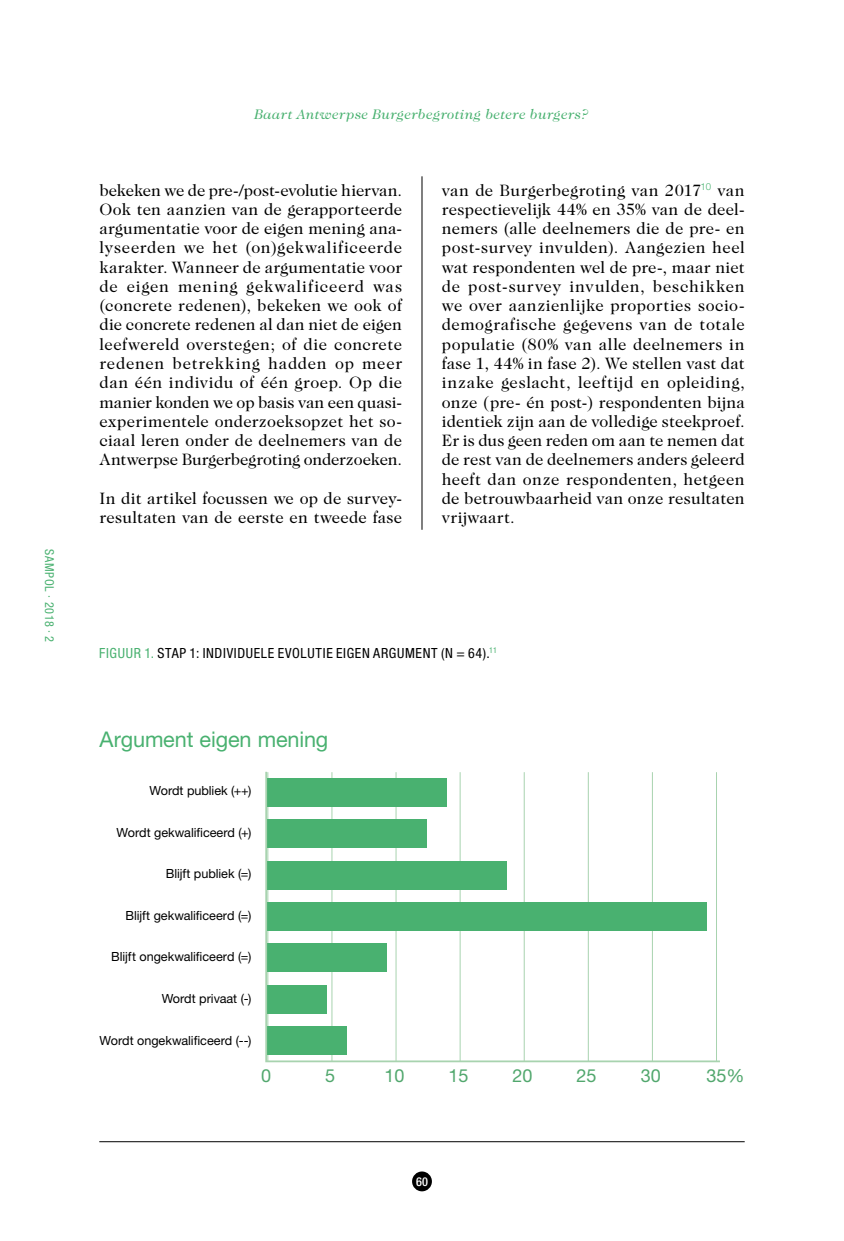
<style>
.page{position:relative;width:844px;height:1241px;background:#fff}
.page>*{position:absolute;margin:0;border:0;box-sizing:border-box;transform-origin:0 0}
.t1{font:21.7px "Helvetica Neue LT Pro";letter-spacing:-.005em;color:#49b170}
.t2{font:18.03px "Helvetica Neue LT Pro";color:#51a76d}
.t3{font:16.62px/19.2px "Caslon Two Twenty Four";letter-spacing:.005em;color:#000;text-align:justify}
.t4{font:condensed 14px "Helvetica Neue LT Pro";letter-spacing:.05em;color:#000}
.t5{font:italic 14px "Caslon Two Twenty Four";letter-spacing:.025em;color:#49b170}
.t6{font:12.6px "Helvetica Neue LT Pro";letter-spacing:-.005em;color:#000}
.t7{font:condensed 12.25px "Helvetica Neue LT Pro";letter-spacing:.05em;color:#49b170}
.t8{font:500 condensed 12.25px "Helvetica Neue LT Pro";color:#fff}
.s1{color:#49b170}
</style>
<div class="page">
<div style="left:412px;top:1171px;width:20px;height:20px;background:#000;border-radius:50%"></div>
<hr style="left:99px;top:1141px;width:645px;height:1px;background:#000">
<hr style="left:421px;top:176px;width:1px;height:353px;background:#000">
<svg style="left:265px;top:771px;width:455px;height:291px"></svg>
<p class="t7" style="left:57px;top:549px;width:95px;rotate:90deg">SAMPOL · 2018 · 2</p>
<p class="t5" style="left:255px;top:106px;width:336px">Baart Antwerpse Burgerbegroting betere burgers?</p>
<p class="t3" style="left:99px;top:180px;width:304px">bekeken we de pre-/post-evolutie hiervan.<br>Ook ten aanzien van de gerapporteerde argumentatie voor de eigen mening ana&shy;lyseerden we het (on)gekwalificeerde karakter. Wanneer de argumentatie voor de eigen mening gekwalificeerd was (concrete redenen), bekeken we ook of die concrete redenen al dan niet de eigen leefwereld overstegen; of die concrete redenen betrekking hadden op meer dan één individu of één groep. Op die manier konden we op basis van een quasi&shy;experimentele onderzoeksopzet het so&shy;ciaal leren onder de deelnemers van de Antwerpse Burgerbegroting onderzoeken.</p>
<p class="t3" style="left:99px;top:488px;width:304px">In dit artikel focussen we op de survey&shy;resultaten van de eerste en tweede fase</p>
<p class="t3" style="left:441px;top:180px;width:304px">van de Burgerbegroting van 2017<sup>10</sup> van respectievelijk 44% en 35% van de deel&shy;nemers (alle deelnemers die de pre- en post-survey invulden). Aangezien heel wat respondenten wel de pre-, maar niet de post-survey invulden, beschikken we over aanzienlijke proporties socio&shy;demografische gegevens van de totale populatie (80% van alle deelnemers in fase 1, 44% in fase 2). We stellen vast dat inzake geslacht, leeftijd en opleiding, onze (pre- én post-) respondenten bijna identiek zijn aan de volledige steekproef.<br>Er is dus geen reden om aan te nemen dat de rest van de deelnemers anders geleerd heeft dan onze respondenten, hetgeen de betrouwbaarheid van onze resultaten vrijwaart.</p>
<p class="t4" style="left:99px;top:644px;width:399px"><span class="s1">FIGUUR 1.</span> STAP 1: INDIVIDUELE EVOLUTIE EIGEN ARGUMENT (N = 64).<sup>11</sup></p>
<h1 class="t1" style="left:100px;top:726px;width:230px">Argument eigen mening</h1>
<p class="t6" style="left:149px;top:782px;width:103px">Wordt publiek (++)</p>
<p class="t6" style="left:117px;top:824px;width:136px">Wordt gekwalificeerd (+)</p>
<p class="t6" style="left:166px;top:866px;width:87px">Blĳft publiek (=)</p>
<p class="t6" style="left:125px;top:907px;width:127px">Blĳft gekwalificeerd (=)</p>
<p class="t6" style="left:111px;top:949px;width:142px">Blĳft ongekwalificeerd (=)</p>
<p class="t6" style="left:162px;top:990px;width:91px">Wordt privaat (-)</p>
<p class="t6" style="left:100px;top:1032px;width:153px">Wordt ongekwalificeerd (--)</p>
<p class="t2" style="left:261px;top:1064px;width:12px">0</p>
<p class="t2" style="left:325px;top:1064px;width:12px">5</p>
<p class="t2" style="left:384px;top:1064px;width:22px">10</p>
<p class="t2" style="left:448px;top:1064px;width:22px">15</p>
<p class="t2" style="left:512px;top:1064px;width:22px">20</p>
<p class="t2" style="left:576px;top:1064px;width:22px">25</p>
<p class="t2" style="left:640px;top:1064px;width:22px">30</p>
<p class="t2" style="left:706px;top:1064px;width:40px">35%</p>
<p class="t8" style="left:416px;top:1173px;width:13px">60</p>
</div>
